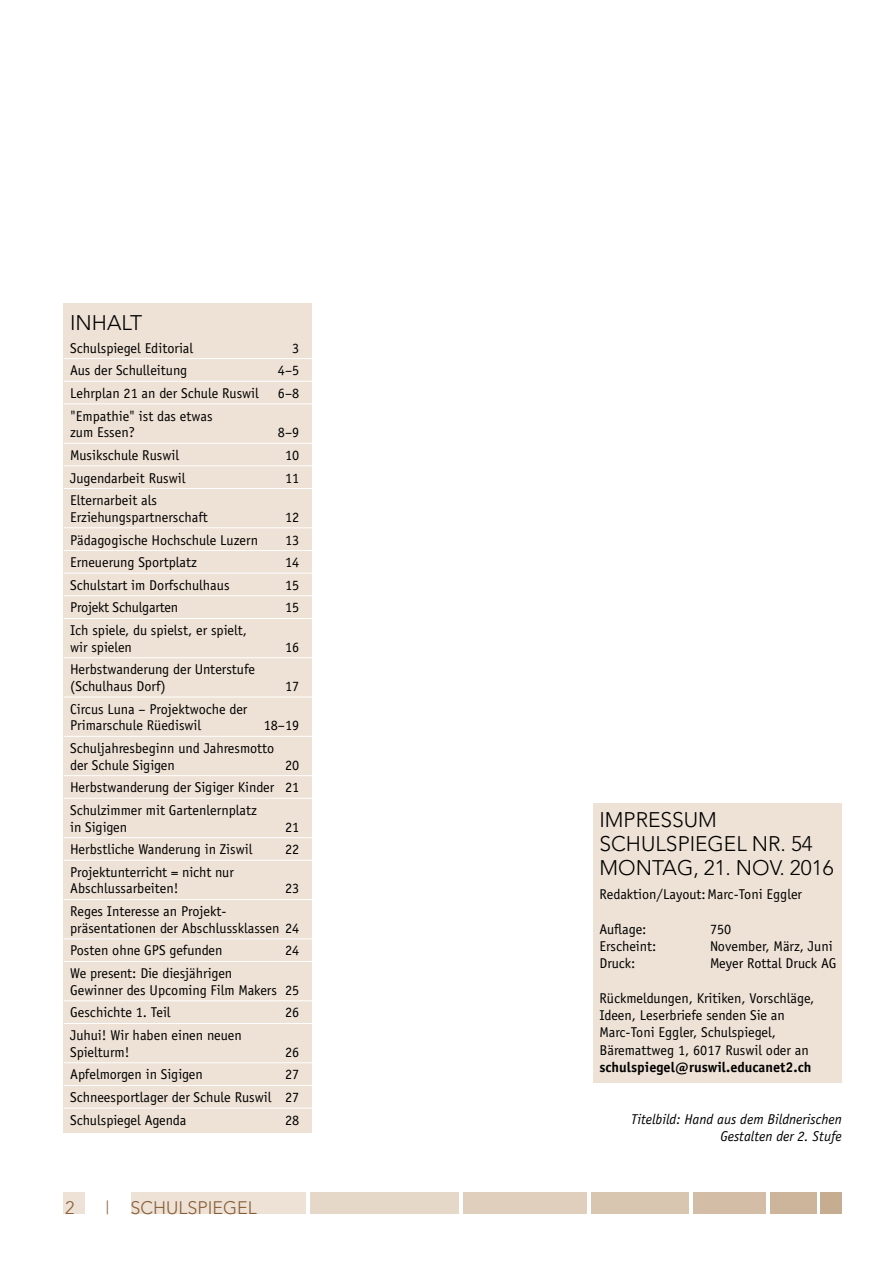
<style>
.page{position:relative;width:893px;height:1263px;background:#fff}
.page>*{position:absolute;margin:0;border:0;box-sizing:border-box;transform-origin:0 0}
.t1{font:300 21px/24px "Avenir";color:#000}
.t2{font:300 18px "Avenir";color:#865d36}
.t3{font:14.25px/16.6px "Officina Sans";color:#000}
.t4{font:italic 14.25px/17.2px "Officina Sans";color:#000;text-align:right}
.t5{font:700 14.25px "Officina Sans";color:#000}
</style>
<div class="page">
<div style="left:64px;top:1193px;width:21px;height:21px;background:#eee2d6"></div>
<div style="left:132px;top:1193px;width:174px;height:21px;background:#eee2d6"></div>
<div style="left:310px;top:1193px;width:149px;height:21px;background:#e6d8c9"></div>
<div style="left:463px;top:1193px;width:124px;height:21px;background:#e0cfbc"></div>
<div style="left:591px;top:1193px;width:98px;height:21px;background:#d9c6b1"></div>
<div style="left:693px;top:1193px;width:72px;height:21px;background:#d3bda7"></div>
<div style="left:770px;top:1193px;width:46px;height:21px;background:#cdb59c"></div>
<div style="left:821px;top:1193px;width:21px;height:21px;background:#c6ac91"></div>
<div style="left:64px;top:303px;width:248px;height:830px;background:#eee2d6"></div>
<hr style="left:64px;top:358px;width:248px;height:1px;background:#fff">
<hr style="left:64px;top:381px;width:248px;height:1px;background:#fff">
<hr style="left:64px;top:403px;width:248px;height:1px;background:#fff">
<hr style="left:64px;top:443px;width:248px;height:1px;background:#fff">
<hr style="left:64px;top:465px;width:248px;height:1px;background:#fff">
<hr style="left:64px;top:488px;width:248px;height:1px;background:#fff">
<hr style="left:64px;top:527px;width:248px;height:1px;background:#fff">
<hr style="left:64px;top:550px;width:248px;height:1px;background:#fff">
<hr style="left:64px;top:573px;width:248px;height:1px;background:#fff">
<hr style="left:64px;top:595px;width:248px;height:1px;background:#fff">
<hr style="left:64px;top:618px;width:248px;height:1px;background:#fff">
<hr style="left:64px;top:657px;width:248px;height:1px;background:#fff">
<hr style="left:64px;top:697px;width:248px;height:1px;background:#fff">
<hr style="left:64px;top:736px;width:248px;height:1px;background:#fff">
<hr style="left:64px;top:775px;width:248px;height:1px;background:#fff">
<hr style="left:64px;top:798px;width:248px;height:1px;background:#fff">
<hr style="left:64px;top:837px;width:248px;height:1px;background:#fff">
<hr style="left:64px;top:860px;width:248px;height:1px;background:#fff">
<hr style="left:64px;top:899px;width:248px;height:1px;background:#fff">
<hr style="left:64px;top:938px;width:248px;height:1px;background:#fff">
<hr style="left:64px;top:961px;width:248px;height:1px;background:#fff">
<hr style="left:64px;top:1000px;width:248px;height:1px;background:#fff">
<hr style="left:64px;top:1023px;width:248px;height:1px;background:#fff">
<hr style="left:64px;top:1062px;width:248px;height:1px;background:#fff">
<hr style="left:64px;top:1085px;width:248px;height:1px;background:#fff">
<hr style="left:64px;top:1108px;width:248px;height:1px;background:#fff">
<div style="left:594px;top:803px;width:248px;height:279px;background:#eee2d6"></div>
<h1 class="t1" style="left:70px;top:311px;width:73px">INHALT</h1>
<p class="t3" style="left:70px;top:340px;width:124px">Schulspiegel Editorial</p>
<p class="t3" style="left:292px;top:340px;width:9px">3</p>
<p class="t3" style="left:70px;top:362px;width:119px">Aus der Schulleitung</p>
<p class="t3" style="left:278px;top:362px;width:23px">4–5</p>
<p class="t3" style="left:70px;top:385px;width:190px">Lehrplan 21 an der Schule Ruswil</p>
<p class="t3" style="left:278px;top:385px;width:23px">6–8</p>
<p class="t3" style="left:70px;top:407px;width:144px">"Empathie" ist das etwas zum Essen?</p>
<p class="t3" style="left:278px;top:424px;width:23px">8–9</p>
<p class="t3" style="left:70px;top:447px;width:110px">Musikschule Ruswil</p>
<p class="t3" style="left:285px;top:447px;width:16px">10</p>
<p class="t3" style="left:70px;top:469px;width:117px">Jugendarbeit Ruswil</p>
<p class="t3" style="left:285px;top:469px;width:16px">11</p>
<p class="t3" style="left:70px;top:492px;width:139px">Elternarbeit als<br>Erziehungspartnerschaft</p>
<p class="t3" style="left:285px;top:509px;width:16px">12</p>
<p class="t3" style="left:70px;top:531px;width:189px">Pädagogische Hochschule Luzern</p>
<p class="t3" style="left:285px;top:531px;width:16px">13</p>
<p class="t3" style="left:70px;top:554px;width:128px">Erneuerung Sportplatz</p>
<p class="t3" style="left:285px;top:554px;width:16px">14</p>
<p class="t3" style="left:70px;top:577px;width:161px">Schulstart im Dorfschulhaus</p>
<p class="t3" style="left:285px;top:577px;width:16px">15</p>
<p class="t3" style="left:70px;top:599px;width:110px">Projekt Schulgarten</p>
<p class="t3" style="left:285px;top:599px;width:16px">15</p>
<p class="t3" style="left:70px;top:622px;width:178px">Ich spiele, du spielst, er spielt, wir spielen</p>
<p class="t3" style="left:285px;top:639px;width:16px">16</p>
<p class="t3" style="left:70px;top:661px;width:187px">Herbstwanderung der Unterstufe (Schulhaus Dorf)</p>
<p class="t3" style="left:285px;top:678px;width:16px">17</p>
<p class="t3" style="left:70px;top:700px;width:179px">Circus Luna – Projektwoche der<br>Primarschule Rüediswil</p>
<p class="t3" style="left:70px;top:714px;width:231px;line-height:22.6px;text-indent:194px">18–19<br>Schuljahresbeginn und Jahresmotto</p>
<p class="t3" style="left:70px;top:756px;width:106px">der Schule Sigigen</p>
<p class="t3" style="left:70px;top:753px;width:231px;line-height:22.6px;text-align:justify;text-indent:215px">20<br>Herbstwanderung der Sigiger Kinder 21<br>Schulzimmer mit Gartenlernplatz</p>
<p class="t3" style="left:70px;top:818px;width:59px">in Sigigen</p>
<p class="t3" style="left:285px;top:818px;width:16px">21</p>
<p class="t3" style="left:70px;top:841px;width:184px">Herbstliche Wanderung in Ziswil</p>
<p class="t3" style="left:285px;top:841px;width:16px">22</p>
<p class="t3" style="left:70px;top:864px;width:165px">Projektunterricht = nicht nur<br>Abschlussarbeiten!</p>
<p class="t3" style="left:285px;top:880px;width:16px">23</p>
<p class="t3" style="left:70px;top:903px;width:231px">Reges Interesse an Projekt&shy;präsentationen der Abschlussklassen 24</p>
<p class="t3" style="left:70px;top:942px;width:154px">Posten ohne GPS gefunden</p>
<p class="t3" style="left:285px;top:942px;width:16px">24</p>
<p class="t3" style="left:70px;top:965px;width:231px">We present: Die diesjährigen<br>Gewinner des Upcoming Film Makers 25</p>
<p class="t3" style="left:70px;top:1004px;width:102px">Geschichte 1. Teil</p>
<p class="t3" style="left:285px;top:1004px;width:16px">26</p>
<p class="t3" style="left:70px;top:1027px;width:173px">Juhui! Wir haben einen neuen<br>Spielturm!</p>
<p class="t3" style="left:285px;top:1043px;width:16px">26</p>
<p class="t3" style="left:70px;top:1066px;width:134px">Apfelmorgen in Sigigen</p>
<p class="t3" style="left:70px;top:1063px;width:231px;line-height:22.6px;text-align:justify;text-indent:215px">27<br>Schneesportlager der Schule Ruswil 27<br>Schulspiegel Agenda</p>
<p class="t3" style="left:285px;top:1111px;width:16px">28</p>
<p class="t2" style="left:65px;top:1197px;width:11px">2</p>
<p class="t2" style="left:106px;top:1197px;width:153px">| SCHULSPIEGEL</p>
<h1 class="t1" style="left:599px;top:808px;width:119px">IMPRESSUM<br>SCHULSPI</h1>
<h1 class="t1" style="left:599px;top:832px;width:236px;text-indent:96px">EGEL NR. 54<br>MONTAG, 21. NOV. 2016</h1>
<p class="t3" style="left:599px;top:886px;width:204px">Redaktion/Layout:Marc-Toni Eggler</p>
<p class="t3" style="left:599px;top:921px;width:48px">Auflage:</p>
<p class="t3" style="left:710px;top:921px;width:23px">750</p>
<p class="t3" style="left:599px;top:938px;width:58px">Erscheint:</p>
<p class="t3" style="left:710px;top:938px;width:124px">November, März, Juni</p>
<p class="t3" style="left:599px;top:955px;width:37px">Druck:</p>
<p class="t3" style="left:710px;top:955px;width:128px">Meyer Rottal Druck AG</p>
<p class="t3" style="left:599px;top:989px;width:216px;line-height:17.2px">Rückmeldungen, Kritiken, Vorschläge, Ideen, Leserbriefe senden Sie an Marc-Toni Eggler, Schulspiegel, Bäremattweg 1, 6017 Ruswil oder an</p>
<p class="t5" style="left:599px;top:1058px;width:213px">schulspiegel@ruswil.educanet2.ch</p>
<p class="t4" style="left:631px;top:1110px;width:212px">Titelbild: Hand aus dem Bildnerischen<br>Gestalten der 2. Stufe</p>
</div>
